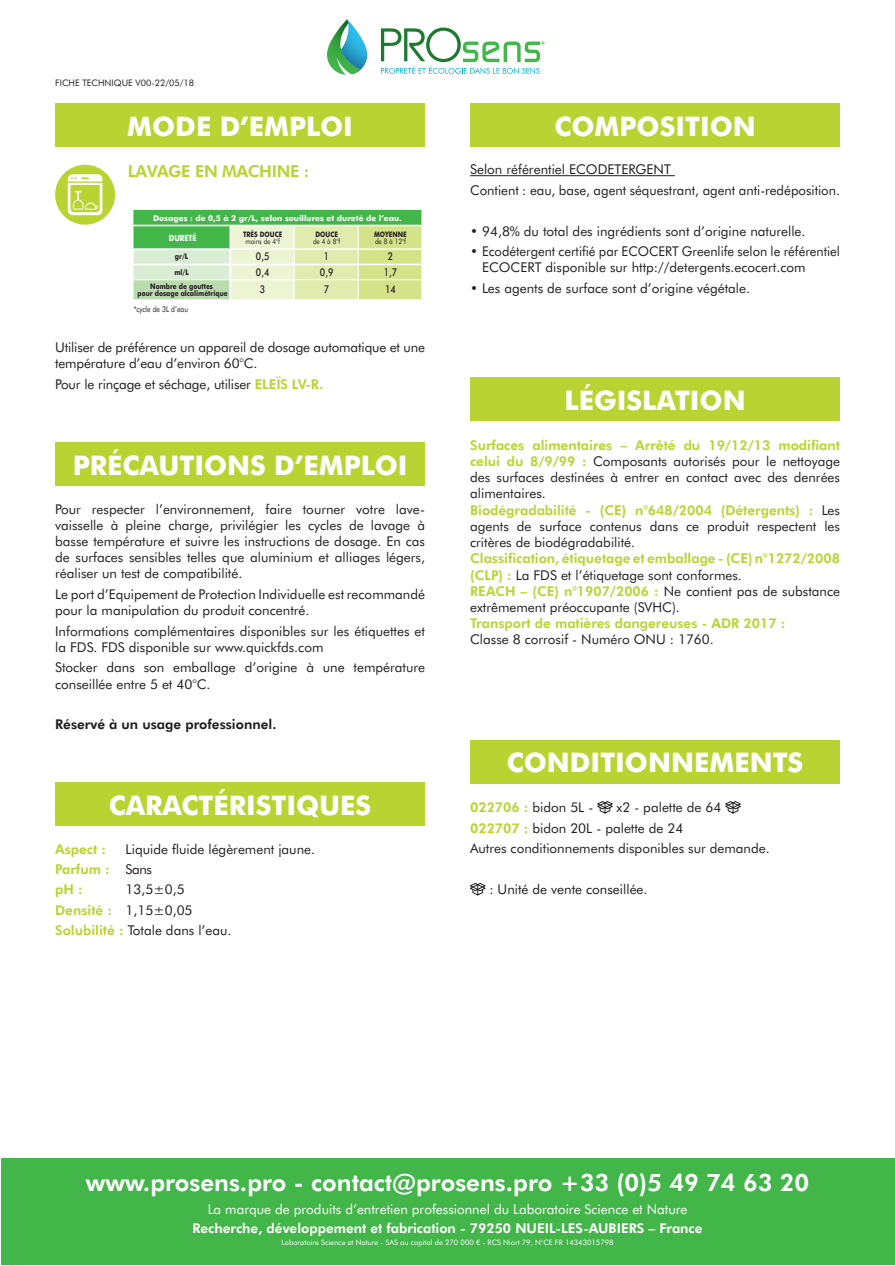
<style>
.page{position:relative;width:895px;height:1266px;background:#fff}
.page>*{position:absolute;margin:0;border:0;box-sizing:border-box;transform-origin:0 0}
.t1{font:700 27px "Futura BT";color:#fff}
.t2{font:800 24px "Futura BT";color:#fff}
.t3{font:800 16.5px "Futura BT";letter-spacing:-.02em;color:#b9d432}
.t4{font:13.5px/16.2px "Futura BT";color:#231f20}
.t5{font:13.5px "Futura BT";color:#fff}
.t6{font:800 13.5px "Futura BT";color:#fff}
.t7{font:800 13.5px "Futura BT";color:#b9d432}
.t8{font:800 13.5px "Futura BT";color:#231f20}
.t9{font:500 10.8px "Futura BT";color:#231f20;scale:.83 1}
.t10{font:9px "Futura BT";color:#231f20}
.t11{font:700 8.55px "Futura BT";color:#fff;scale:.83 1}
.t12{font:700 8.1px "Futura BT";color:#fff}
.t13{font:8.1px "Futura BT";color:#231f20;scale:.83 1}
.t14{font:700 7.8px/7.8px "Futura BT";color:#231f20;text-align:center;scale:.83 1}
.t15{font:7.5px "Futura BT";color:#fff}
.t16{font:7.5px "Futura BT";color:#231f20;scale:.83 1}
.t17{font:700 7.5px "Futura BT";color:#231f20;scale:.83 1}
.s1{font-weight:800;color:#b9d432}
</style>
<div class="page">
<svg style="left:381px;top:28px;width:163px;height:46px"></svg>
<svg style="left:327px;top:19px;width:40px;height:56px"></svg>
<div style="left:1px;top:1158px;width:893px;height:106px;background:#42b649"></div>
<div style="left:55px;top:103px;width:370px;height:44px;background:#b9d432"></div>
<div style="left:55px;top:442px;width:370px;height:44px;background:#b9d432"></div>
<div style="left:55px;top:781px;width:370px;height:44px;background:#b9d432"></div>
<hr style="left:470px;top:175px;width:205px;height:1px;background:#231f20">
<div style="left:470px;top:103px;width:370px;height:44px;background:#b9d432"></div>
<div style="left:470px;top:377px;width:370px;height:44px;background:#b9d432"></div>
<svg style="left:597px;top:801px;width:16px;height:12px"></svg>
<svg style="left:725px;top:801px;width:16px;height:12px"></svg>
<svg style="left:470px;top:883px;width:16px;height:12px"></svg>
<div style="left:470px;top:739px;width:370px;height:44px;background:#b9d432"></div>
<div style="left:55px;top:165px;width:60px;height:60px;background:#b9d432;border-radius:50%"></div>
<svg style="left:68px;top:174px;width:34px;height:41px"></svg>
<svg style="left:132px;top:209px;width:291px;height:91px;background:#b6dd9c"></svg>
<hr style="left:132px;top:225px;width:98px;height:1px;background:#fff">
<hr style="left:230px;top:225px;width:64px;height:1px;background:#fff">
<hr style="left:229px;top:226px;width:2px;height:22px;background:#fff">
<hr style="left:294px;top:225px;width:64px;height:1px;background:#fff">
<hr style="left:358px;top:225px;width:65px;height:1px;background:#fff">
<hr style="left:421px;top:226px;width:2px;height:22px;background:#fff">
<hr style="left:229px;top:248px;width:65px;height:2px;background:#fff">
<hr style="left:294px;top:248px;width:64px;height:2px;background:#fff">
<hr style="left:358px;top:248px;width:65px;height:2px;background:#fff">
<hr style="left:231px;top:263px;width:63px;height:2px;background:#fff">
<hr style="left:294px;top:263px;width:64px;height:2px;background:#fff">
<hr style="left:358px;top:263px;width:63px;height:2px;background:#fff">
<hr style="left:231px;top:279px;width:63px;height:1px;background:#fff">
<hr style="left:294px;top:279px;width:64px;height:1px;background:#fff">
<hr style="left:358px;top:279px;width:63px;height:1px;background:#fff">
<hr style="left:230px;top:299px;width:64px;height:1px;background:#fff">
<hr style="left:294px;top:299px;width:64px;height:1px;background:#fff">
<hr style="left:358px;top:299px;width:65px;height:1px;background:#fff">
<p class="t10" style="left:55px;top:77px;width:140px">fiche technique V00-22/05/18</p>
<h1 class="t1" style="left:127px;top:110px;width:227px">mode d’emploi</h1>
<p class="t3" style="left:128px;top:161px;width:183px">LAVAGE EN MACHINE :</p>
<p class="t12" style="left:153px;top:213px;width:250px">Dosages : de 0,5 à 2 gr/L, selon souillures et dureté de l’eau.</p>
<p class="t11" style="left:169px;top:232px;width:35px">Dureté</p>
<p class="t17" style="left:243px;top:229px;width:49px">TRÈS douce</p>
<p class="t16" style="left:245px;top:237px;width:43px">moins de 4°f</p>
<p class="t17" style="left:315px;top:229px;width:7px">DOU</p>
<p class="t17" style="left:330px;top:229px;width:10px">CE</p>
<p class="t16" style="left:313px;top:237px;width:34px">de 4 à 8°f</p>
<p class="t17" style="left:374px;top:229px;width:24px">MOYENNE</p>
<p class="t16" style="left:375px;top:237px;width:39px">de 8 à 12°f</p>
<p class="t14" style="left:175px;top:253px;width:17px">gr/L</p>
<p class="t9" style="left:256px;top:250px;width:18px">0,5</p>
<p class="t9" style="left:324px;top:250px;width:8px">1</p>
<p class="t9" style="left:388px;top:250px;width:8px">2</p>
<p class="t14" style="left:174px;top:268px;width:18px">ml/L</p>
<p class="t9" style="left:256px;top:265px;width:18px">0,4</p>
<p class="t9" style="left:320px;top:265px;width:18px">0,9</p>
<p class="t9" style="left:384px;top:265px;width:18px">1,7</p>
<p class="t14" style="left:138px;top:282px;width:110px">Nombre de gouttes<br>pour dosage alcalimétrique</p>
<p class="t9" style="left:260px;top:283px;width:8px">3</p>
<p class="t9" style="left:324px;top:283px;width:8px">7</p>
<p class="t9" style="left:385px;top:283px;width:15px">14</p>
<p class="t13" style="left:134px;top:304px;width:67px">*cycle de 3L d’eau</p>
<p class="t4" style="left:55px;top:339px;width:371px">Utiliser de préférence un appareil de dosage automatique et une température d’eau d’environ 60°C.</p>
<p class="t4" style="left:55px;top:375px;width:270px">Pour le rinçage et séchage, utiliser <span class="s1">ELEÏS LV-R.</span></p>
<h1 class="t1" style="left:73px;top:449px;width:86px">PRÉCAUTIONS</h1>
<h1 class="t1" style="left:274px;top:449px;width:102px">D’EMPLOI</h1>
<p class="t4" style="left:55px;top:500px;width:371px;text-align:justify">Pour respecter l’environnement, faire tourner votre lave&shy;vaisselle à pleine charge, privilégier les cycles de lavage à basse température et suivre les instructions de dosage. En cas de surfaces sensibles telles que aluminium et alliages légers, réaliser un test de compatibilité.</p>
<p class="t4" style="left:55px;top:585px;width:371px">Le port d’Equipement de Protection I ndividuelle est recommandé pour la manipulation du produit concentré.</p>
<p class="t4" style="left:55px;top:622px;width:371px">I nformations complémentaires disponibles sur les étiquettes et la FDS. FDS disponible sur www.quickfds.com</p>
<p class="t4" style="left:55px;top:659px;width:371px">Stocker dans son emballage d’origine à une température conseillée entre 5 et 40°C.</p>
<p class="t8" style="left:55px;top:716px;width:223px">Réservé à un usage professionnel.</p>
<h1 class="t1" style="left:109px;top:788px;width:37px">CARA</h1>
<h1 class="t1" style="left:182px;top:788px;width:32px">CTÉRISTI</h1>
<h1 class="t1" style="left:296px;top:788px;width:41px">QUES</h1>
<p class="t4" style="left:55px;top:838px;width:262px;line-height:20.4px;text-indent:70px">Liquide fluide légèrement jaune.<br><span class="s1">Parfum :</span> Sans<br><span class="s1">pH :</span></p>
<p class="t7" style="left:55px;top:840px;width:52px">Aspect :</p>
<p class="t4" style="left:55px;top:879px;width:178px;line-height:20.4px;text-indent:70px">13,5±0,5<br><span class="s1">Densité :</span> 1,15±0,05<br><span class="s1">Solubilité :</span> Totale dans l’eau.</p>
<h1 class="t1" style="left:554px;top:110px;width:100px">COMPOSITION</h1>
<p class="t4" style="left:470px;top:161px;width:136px">Selon référentiel ECODETE</p>
<p class="t4" style="left:470px;top:159px;width:371px;line-height:20.4px;text-indent:158px">RGENT<br>Contient : eau, base, agent séquestrant, agent anti-redéposition.</p>
<p class="t4" style="left:470px;top:222px;width:337px">• 94,8% du total des ingrédients sont d’origine naturelle.</p>
<p class="t4" style="left:482px;top:243px;width:359px;text-indent:-12px">• Ecodétergent certifié par ECOCE RT Greenlife selon le référentiel<br>ECOCE RT disponible sur http://detergents.ecocert.com</p>
<p class="t4" style="left:470px;top:280px;width:281px">• Les agents de surface sont d’origine végétale.</p>
<h1 class="t1" style="left:564px;top:383px;width:70px">LÉGISLATION</h1>
<p class="t4" style="left:470px;top:436px;width:371px"><span class="s1">Surfaces alimentaires – Arrêté du 19/12/13 modifiant celui du 8/9/99 :</span> Composants autorisés pour le nettoyage des surfaces destinées à entrer en contact avec des denrées alimentaires.<br><span class="s1">Biodégradabilité - (CE) n°648/2004 (Détergents) :</span> Les agents de surface contenus dans ce produit respectent les critères de biodégradabilité.</p>
<p class="t4" style="left:470px;top:550px;width:371px"><span class="s1">Classification, étiquetage et emballage - (CE) n°1272/2008 (CLP) :</span> La FDS et l’étiquetage sont conformes.<br><span class="s1">REACH – (CE) n°1907/2006 :</span> Ne contient pas de substance extrêmement préoccupante (SVHC).</p>
<p class="t7" style="left:470px;top:615px;width:317px">Transport de matières dangereuses - ADR 2017 :</p>
<p class="t4" style="left:470px;top:631px;width:245px">Classe 8 corrosif - N uméro ONU : 1760.</p>
<h1 class="t1" style="left:507px;top:746px;width:298px">conditionnements</h1>
<p class="t4" style="left:470px;top:797px;width:301px;line-height:20.4px;text-indent:146px">x2 - palette de 64<br><span class="s1">022707 :</span> bidon 20L - palette de 24<br>Autres conditionnements disponibles sur demande.</p>
<p class="t4" style="left:489px;top:881px;width:160px">: U nité de vente conseillée.</p>
<p class="t4" style="left:470px;top:799px;width:125px"><span class="s1">022706 :</span> bidon 5L -</p>
<h2 class="t2" style="left:86px;top:1167px;width:725px">www.prosens.pro - contact@prosens.pro +33 (0)5 49 74 63 20</h2>
<p class="t5" style="left:208px;top:1200px;width:481px">La marque de produits d’entretien professionnel du Laboratoire Science et Nature</p>
<p class="t6" style="left:193px;top:1219px;width:511px">Recherche, développement et fabrication - 79250 NUEIL-LES-AUBIERS – France</p>
<p class="t15" style="left:282px;top:1237px;width:334px">Laboratoire Science et Nature - SAS au capital de 270 000 € - RCS Niort 79, N°CE FR 14343015798</p>
</div>
